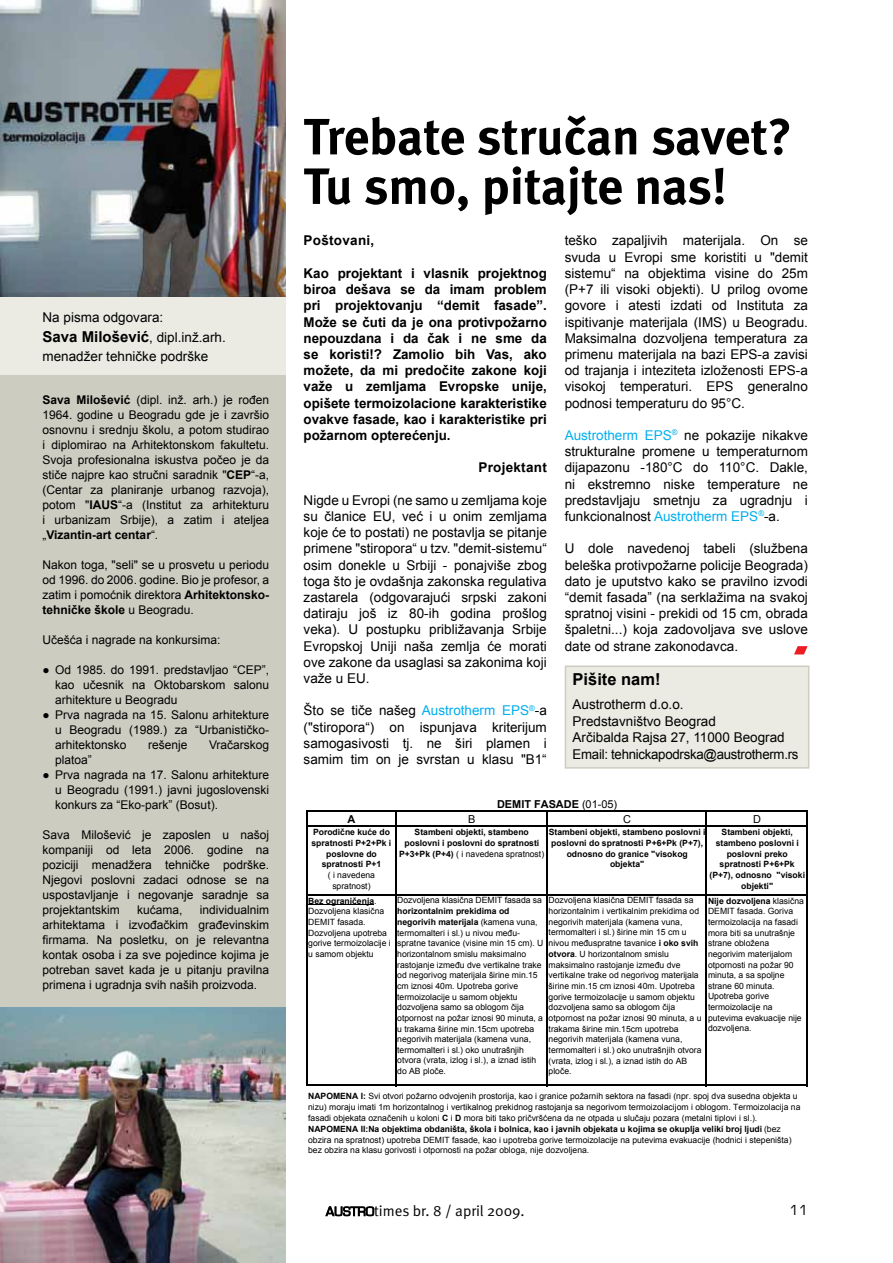
<style>
.page{position:relative;width:893px;height:1263px;background:#fff}
.page>*{position:absolute;margin:0;border:0;box-sizing:border-box;transform-origin:0 0}
.t1{font:700 51px/49.5px "Meta";letter-spacing:-.005em;color:#000}
.t2{font:700 16.5px "Arial";color:#000}
.t3{font:15px "Meta Normal";color:#000}
.t4{font:15px "Eurostile";color:#000}
.t5{font:13.5px/16.2px "Arial";color:#000;text-align:justify}
.t6{font:700 13.5px/16.2px "Arial";color:#000;text-align:justify}
.t7{font:700 13.5px "Arial";letter-spacing:.02em;color:#000}
.t8{font:12px/15px "Arial";color:#000;text-align:justify}
.t9{font:700 10.95px "Arial";color:#000}
.t10{font:10.95px "Arial";color:#000}
.t11{font:8.55px/10.6px "Arial";color:#000}
.t12{font:700 8.55px/10.9px "Arial";color:#000;text-align:center}
.s1{font-weight:700;font-size:15px}
.s2{font-weight:700}
.s3{color:#00aeef}
.s4{font-weight:400}
.s5{font-family:"Eurostile";font-size:13.5px}
</style>
<div class="page">
<svg style="left:325px;top:1206px;width:50px;height:10px"></svg>
<div style="left:0;top:0;width:286px;height:1263px;background:#ccccc1"></div>
<div style="left:565px;top:666px;width:244px;height:102px;background:#ebebe4"></div>
<div style="left:565px;top:665px;width:244px;height:104px;border:2px solid #ccccc1"></div>
<img style="left:0;top:0;width:286px;height:297px">
<img style="left:0;top:1008px;width:286px;height:255px">
<div style="left:0;top:297px;width:286px;height:78px;background:#ebebe4"></div>
<hr style="left:308px;top:904px;width:66px;height:1px;background:#000">
<hr style="left:306px;top:810px;width:1px;height:276px;background:#000">
<hr style="left:395px;top:812px;width:1px;height:274px;background:#000">
<hr style="left:546px;top:812px;width:2px;height:274px;background:#000">
<hr style="left:706px;top:812px;width:1px;height:274px;background:#000">
<hr style="left:806px;top:812px;width:2px;height:274px;background:#000">
<hr style="left:307px;top:810px;width:501px;height:2px;background:#000">
<hr style="left:307px;top:825px;width:501px;height:2px;background:#000">
<hr style="left:307px;top:894px;width:501px;height:2px;background:#000">
<hr style="left:307px;top:1084px;width:501px;height:2px;background:#000">
<svg style="left:794px;top:646px;width:14px;height:8px"></svg>
<svg style="left:567px;top:115px;width:19px;height:11px"></svg>
<h3 class="t5" style="left:43px;top:308px;width:185px;line-height:19.5px;text-align:left">Na pisma odgovara:<br><span class="s1">Sava Milošević</span>, dipl.inž.arh. menadžer tehničke podrške</h3>
<p class="t8" style="left:43px;top:392px;width:228px"><span class="s2">Sava Milošević</span> (dipl. inž. arh.) je rođen 1964. godine u Beogradu gde je i završio osnovnu i srednju školu, a potom studirao i diplomirao na Arhitektonskom fakultetu.<br>Svoja profesionalna iskustva počeo je da stiče najpre kao stručni saradnik "<span class="s2">CEP</span>“-a, (Centar za planiranje urbanog razvoja), potom "<span class="s2">IAUS</span>“-a (Institut za arhitekturu i urbanizam Srbije), a zatim i ateljea „<span class="s2">Vizantin-art centar</span>“.</p>
<h3 class="t8" style="left:43px;top:557px;width:228px">Nakon toga, "seli" se u prosvetu u periodu od 1996. do 2006. godine. Bio je profesor, a zatim i pomoćnik direktora <span class="s2">Arhitektonsko&shy;tehničke škole</span> u Beogradu.</h3>
<h3 class="t8" style="left:43px;top:632px;width:180px">Učešća i nagrade na konkursima:</h3>
<h3 class="t8" style="left:55px;top:662px;width:216px;text-indent:-13px">● Od 1985. do 1991. predstavljao “CEP”, kao učesnik na Oktobarskom salonu arhitekture u Beogradu</h3>
<h3 class="t8" style="left:55px;top:707px;width:216px;text-indent:-13px">● Prva nagrada na 15. Salonu arhitekture u Beogradu (1989.) za “Urbanističko&shy;arhitektonsko</h3>
<h3 class="t8" style="left:148px;top:737px;width:41px">rešenje</h3>
<h3 class="t8" style="left:209px;top:737px;width:62px">Vračarskog</h3>
<h3 class="t8" style="left:55px;top:752px;width:38px">platoa”</h3>
<h3 class="t8" style="left:55px;top:767px;width:216px;text-indent:-13px">● Prva nagrada na 17. Salonu arhitekture u Beogradu (1991.) javni jugoslovenski konkurs za “Eko-park” (Bosut).</h3>
<h3 class="t8" style="left:43px;top:827px;width:228px">Sava Milošević je zaposlen u našoj kompaniji od leta 2006. godine na poziciji menadžera tehničke podrške.<br>Njegovi poslovni zadaci odnose se na uspostavljanje i negovanje saradnje sa projektantskim</h3>
<h3 class="t8" style="left:137px;top:902px;width:47px">kućama,</h3>
<h3 class="t8" style="left:43px;top:902px;width:228px;text-indent:157px">individualnim arhitektama i izvođačkim građevinskim firmama. Na posletku, on je relevantna kontak osoba i za sve pojedince kojima je potreban savet kada je u pitanju pravilna primena i ugradnja svih naših proizvoda.</h3>
<h1 class="t1" style="left:304px;top:111px;width:490px">Trebate strucan savet?<br>Tu smo, pitajte nas!</h1>
<h3 class="t7" style="left:304px;top:232px;width:72px">Poštovani,</h3>
<p class="t6" style="left:304px;top:265px;width:245px">Kao projektant i vlasnik projektnog biroa dešava se da imam problem pri projektovanju “demit fasade”.<br>Može se čuti da je ona protivpožarno nepouzdana i da čak i ne sme da se koristi!? Zamolio bih Vas, ako možete, da mi predočite zakone koji važe u zemljama Evropske unije, opišete termoizolacione karakteristike ovakve fasade, kao i karakteristike pri požarnom opterećenju.</p>
<h3 class="t7" style="left:478px;top:459px;width:70px">Projektant</h3>
<p class="t5" style="left:304px;top:492px;width:245px">Nigde u Evropi (ne samo u zemljama koje su članice EU, već i u onim zemljama koje će to postati) ne postavlja se pitanje primene "stiropora“ u tzv. "demit-sistemu“ osim donekle u Srbiji - ponajviše zbog toga što je ovdašnja zakonska regulativa zastarela (odgovarajući srpski zakoni datiraju još iz 80-ih godina prošlog veka). U postupku približavanja Srbije Evropskoj Uniji naša zemlja će morati ove zakone da usaglasi sa zakonima koji važe u EU.</p>
<h3 class="t5" style="left:304px;top:703px;width:245px">Što se tiče našeg <span class="s3">Austrotherm EPS</span><sup>®</sup>-a ("stiropora“) on ispunjava kriterijum samogasivosti tj. ne širi plamen i samim tim on je svrstan u klasu "B1“</h3>
<p class="t5" style="left:565px;top:233px;width:245px">teško zapaljivih materijala. On se svuda u Evropi sme koristiti u "demit sistemu“ na objektima visine do 25m (P+7 ili visoki objekti). U prilog ovome govore i atesti izdati od Instituta za ispitivanje materijala (IMS) u Beogradu.<br>Maksimalna dozvoljena temperatura za primenu materijala na bazi EPS-a zavisi od trajanja i inteziteta izloženosti EPS-a visokoj temperaturi. EPS generalno podnosi temperaturu do 95°C.</p>
<h3 class="t5" style="left:565px;top:427px;width:245px"><span class="s3">Austrotherm EPS</span><sup>®</sup> ne pokazije nikakve strukturalne promene u temperaturnom dijapazonu -180°C do 110°C. Dakle, ni ekstremno niske temperature ne predstavljaju smetnju za ugradnju i funkcionalnost <span class="s3">Austrotherm EPS</span><sup>®</sup>-a.</h3>
<p class="t5" style="left:565px;top:541px;width:245px">U dole navedenoj tabeli (službena beleška protivpožarne policije Beograda) dato je uputstvo kako se pravilno izvodi “demit fasada” (na serklažima na svakoj spratnoj visini - prekidi od 15 cm, obrada špaletni...) koja zadovoljava sve uslove date od strane zakonodavca.</p>
<h2 class="t2" style="left:573px;top:669px;width:90px">Pišite nam!</h2>
<h3 class="t5" style="left:573px;top:696px;width:227px;text-align:left">Austrotherm d.o.o.<br>Predstavništvo Beograd<br>Arčibalda Rajsa 27, 11000 Beograd<br>Email: tehnickapodrska@austrotherm.rs</h3>
<p class="t9" style="left:497px;top:797px;width:122px">DEMIT FASADE <span class="s4">(01-05)</span></p>
<p class="t9" style="left:348px;top:812px;width:9px">A</p>
<p class="t10" style="left:468px;top:811px;width:9px">B</p>
<p class="t10" style="left:623px;top:811px;width:9px">C</p>
<p class="t10" style="left:753px;top:811px;width:9px">D</p>
<p class="t12" style="left:312px;top:827px;width:81px">Porodične kuće do spratnosti P+2+Pk i poslovne do spratnosti P+1</p>
<p class="t11" style="left:328px;top:870px;width:49px;text-align:center">( i navedena spratnost)</p>
<p class="t12" style="left:399px;top:827px;width:147px">Stambeni objekti, stambeno poslovni i poslovni do spratnosti<br>P+3+Pk (P+4) <span class="s4">( i navedena spratnost)</span></p>
<p class="t12" style="left:549px;top:826px;width:158px">Stambeni objekti, stambeno poslovni i poslovni do spratnosti P+6+Pk (P+7), odnosno do granice "visokog objekta"</p>
<p class="t12" style="left:709px;top:826px;width:97px">Stambeni objekti, stambeno poslovni i poslovni preko spratnosti P+6+Pk (P+7), odnosno "visoki objekti"</p>
<p class="t11" style="left:308px;top:895px;width:84px"><span class="s2">Bez ograničenja</span>.<br>Dozvoljena klasična<br>DEMIT fasada.<br>Dozvoljena upotreba gorive termoizolacije i u samom objektu</p>
<p class="t11" style="left:397px;top:895px;width:146px">Dozvoljena klasična DEMIT fasada sa</p>
<p class="t11" style="left:397px;top:906px;width:148px"><span class="s2">horizontalnim prekidima od negorivih materijala</span> (kamena vuna, termomalteri i sl.) u nivou među&shy;spratne tavanice (visine min 15 cm). U horizontalnom smislu maksimalno rastojanje između dve vertikalne trake od negorivog materijala širine min.15 cm iznosi 40m. Upotreba gorive termoizolacije u samom objektu dozvoljena samo sa oblogom čija otpornost na požar iznosi 90 minuta, a u trakama širine min.15cm upotreba negorivih materijala (kamena vuna, termomalteri i sl.) oko unutrašnjih otvora (vrata, izlog i sl.), a iznad istih do AB ploče.</p>
<p class="t11" style="left:549px;top:895px;width:154px">Dozvoljena klasična DEMIT fasada sa horizontalnim i vertikalnim prekidima od negorivih materijala (kamena vuna, termomalteri i sl.) širine min 15 cm u nivou međuspratne tavanice <span class="s2">i oko svih otvora</span>. U horizontalnom smislu maksimalno rastojanje između dve vertikalne trake od negorivog materijala širine min.15 cm iznosi 40m. Upotreba gorive termoizolacije u samom objektu dozvoljena samo sa oblogom čija otpornost na požar iznosi 90 minuta, a u trakama širine min.15cm upotreba negorivih materijala (kamena vuna, termomalteri i sl.) oko unutrašnjih otvora (vrata, izlog i sl.), a iznad istih do AB ploče.</p>
<p class="t11" style="left:708px;top:895px;width:97px"><span class="s2">Nije dozvoljena</span> klasična<br>DEMIT fasada. Goriva termoizolacija na fasadi mora biti sa unutrašnje strane obložena negorivim materijalom otpornosti na požar 90 minuta, a sa spoljne strane 60 minuta.<br>Upotreba gorive termoizolacije na putevima evakuacije nije dozvoljena.</p>
<p class="t11" style="left:308px;top:1091px;width:494px"><span class="s2">NAPOMENA I:</span> Svi otvori požarno odvojenih prostorija, kao i granice požarnih sektora na fasadi (npr. spoj dva susedna objekta u nizu) moraju imati 1m horizontalnog i vertikalnog prekidnog rastojanja sa negorivom termoizolacijom i oblogom. Termoizolacija na fasadi objekata označenih u koloni <span class="s2">C</span> i <span class="s2">D</span> mora biti tako pričvršćena da ne otpada u slučaju pozara (metalni tiplovi i sl.).<br><span class="s2">NAPOMENA II:Na objektima obdaništa, škola i bolnica, kao i javnih objekata u kojima se okuplja veliki broj ljudi</span> (bez obzira na spratnost) upotreba DEMIT fasade, kao i upotreba gorive termoizolacije na putevima evakuacije (hodnici i stepeništa) bez obzira na klasu gorivosti i otpornosti na požar obloga, nije dozvoljena.</p>
<h3 class="t3" style="left:326px;top:1202px;width:200px"><span class="s5">AUSTRO</span>times br. 8 / april 2009.</h3>
<h3 class="t4" style="left:789px;top:1202px;width:20px">11</h3>
</div>
